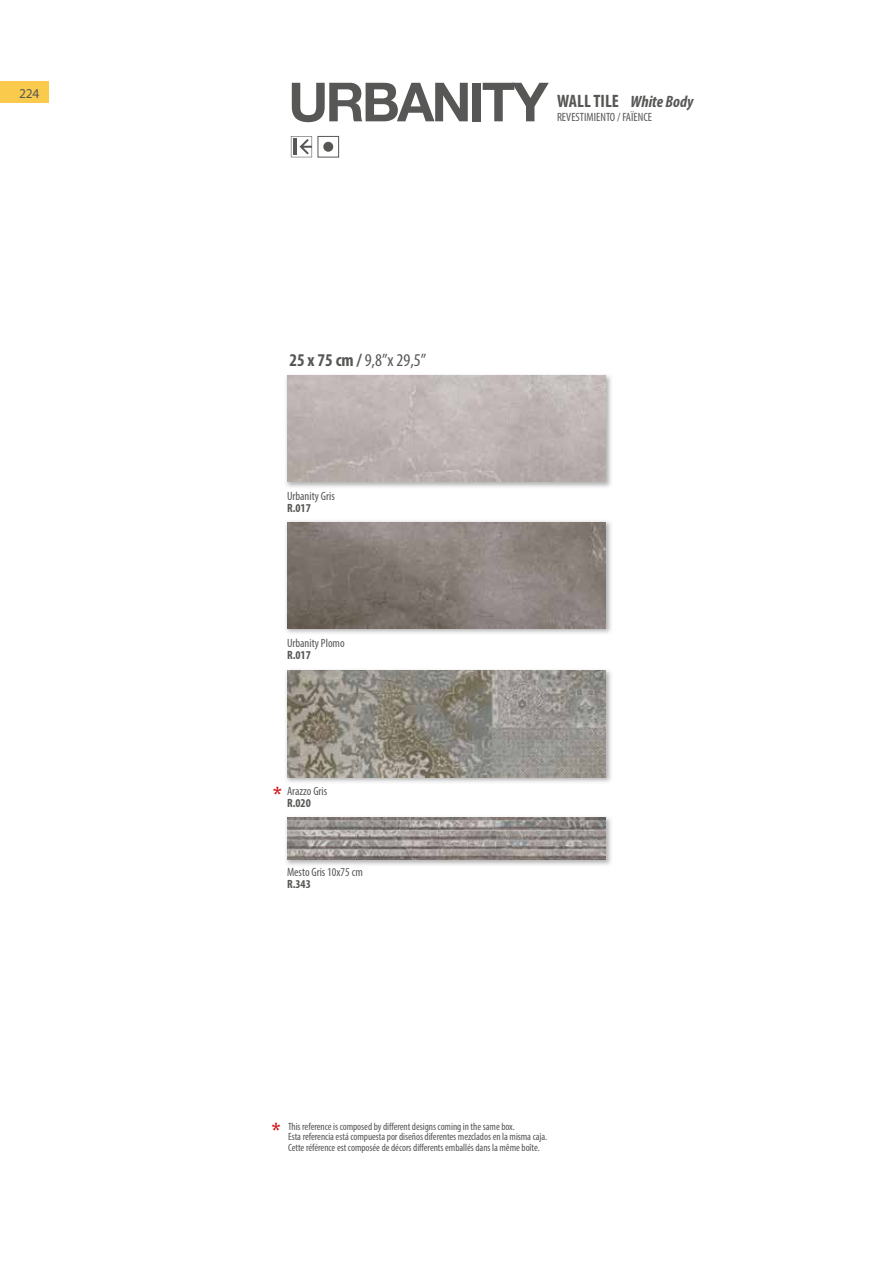
<style>
.page{position:relative;width:893px;height:1263px;background:#fff}
.page>*{position:absolute;margin:0;border:0;box-sizing:border-box;transform-origin:0 0}
.t1{font:700 54px "Helvetica Neue";letter-spacing:-.05em;color:#575756}
.t2{font:22.5px "Trade Gothic Bold Cond Twenty";color:#cd171a}
.t3{font:condensed 18px "Myriad Pro";color:#575756}
.t4{font:italic 700 condensed 16.5px "Myriad Pro";color:#575756}
.t5{font:13.5px "Myriad Pro";color:#575756}
.t6{font:condensed 12px "Myriad Pro";color:#575756}
.t7{font:700 condensed 12px "Myriad Pro";color:#575756}
.t8{font:condensed 10.5px/10.5px "Myriad Pro";letter-spacing:-.005em;color:#575756}
.s1{font-style:normal;font-size:18px}
.s2{font-weight:700}
.s3{font-family:"Trade Gothic Bold Cond Twenty";font-stretch:normal;font-size:22.5px;color:#cd171a}
</style>
<div class="page">
<svg style="left:291px;top:136px;width:21px;height:21px"></svg>
<hr style="left:293px;top:138px;width:4px;height:17px;background:#575756">
<div style="left:318px;top:136px;width:21px;height:21px;border:1px solid #575756"></div>
<div style="left:323px;top:142px;width:10px;height:10px;background:#575756;border-radius:50%"></div>
<img style="left:286px;top:521px;width:325px;height:112px">
<img style="left:287px;top:522px;width:319px;height:106px">
<img style="left:286px;top:375px;width:325px;height:112px">
<img style="left:287px;top:376px;width:319px;height:106px">
<img style="left:286px;top:670px;width:325px;height:112px">
<img style="left:287px;top:671px;width:319px;height:106px">
<img style="left:286px;top:817px;width:325px;height:48px">
<img style="left:287px;top:817px;width:319px;height:43px">
<div style="left:0;top:82px;width:48px;height:21px;background:#f9ca4c"></div>
<p class="t5" style="left:19px;top:85px;width:22px">224</p>
<h1 class="t1" style="left:288px;top:69px;width:262px">URBANITY</h1>
<h3 class="t4" style="left:557px;top:91px;width:138px"><span class="s1">WALL TILE</span> White Body</h3>
<p class="t6" style="left:557px;top:110px;width:97px">REVESTIMIENTO / FAÏENCE</p>
<h3 class="t3" style="left:289px;top:349px;width:138px"><span class="s2">25 x 75 cm /</span> 9,8”x 29,5”</h3>
<p class="t6" style="left:287px;top:489px;width:49px">Urbanity Gris</p>
<p class="t7" style="left:287px;top:501px;width:25px">R.017</p>
<p class="t6" style="left:287px;top:636px;width:59px">Urbanity Plomo</p>
<p class="t7" style="left:287px;top:647px;width:25px">R.017</p>
<p class="t6" style="left:287px;top:783px;width:42px">Arazzo Gris</p>
<p class="t7" style="left:287px;top:795px;width:25px">R.020</p>
<h2 class="t2" style="left:272px;top:781px;width:11px">*</h2>
<p class="t6" style="left:287px;top:865px;width:77px">Mesto Gris 10x75 cm</p>
<p class="t7" style="left:287px;top:877px;width:25px">R.343</p>
<p class="t8" style="left:288px;top:1121px;width:261px;text-indent:-17px"><span class="s3">*</span> This reference is composed bydifferent designs coming in the same box.<br>Estareferencia está compuestapor diseños diferentes mezclados en la misma caja.<br>Cette référence est composée de décors differents emballés dans la même boîte.</p>
</div>
